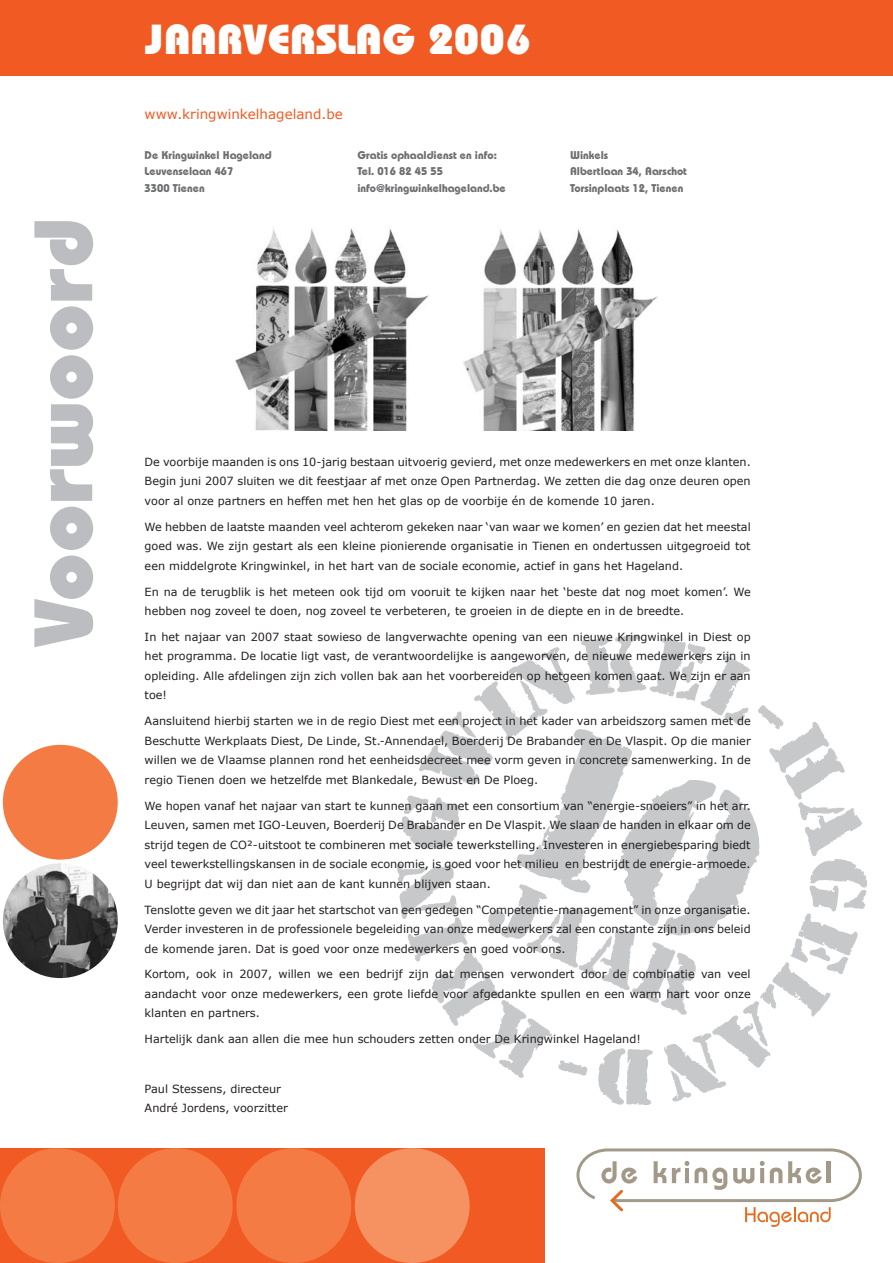
<style>
.page{position:relative;width:893px;height:1263px;background:#fff}
.page>*{position:absolute;margin:0;border:0;box-sizing:border-box;transform-origin:0 0}
.t1{font:800 82.5px "Bauhaus";color:#bbbdc0}
.t2{font:800 42px "Bauhaus";color:#fff}
.t3{font:13.5px "Verdana";color:#f15a22}
.t4{font:11.25px/19.5px "Verdana";color:#231f20;text-align:justify}
.t5{font:700 11.25px/16.5px "Bauhaus";color:#6c6e70}
</style>
<div class="page">
<div style="left:3px;top:745px;width:115px;height:115px;background:#f47c44;border-radius:50%"></div>
<div style="left:0;top:1148px;width:545px;height:115px;background:#f15a22"></div>
<div style="left:0;top:1148px;width:115px;height:115px;background:#f47c44;border-radius:50%"></div>
<div style="left:355px;top:1148px;width:114px;height:115px;background:#f69262;border-radius:50%"></div>
<div style="left:236px;top:1148px;width:115px;height:115px;background:#f47c44;border-radius:50%"></div>
<div style="left:118px;top:1148px;width:115px;height:115px;background:#f47c44;border-radius:50%"></div>
<svg style="left:576px;top:1148px;width:285px;height:79px"></svg>
<div style="left:0;top:0;width:892px;height:76px;background:#f15a22"></div>
<img style="left:397px;top:636px;width:469px;height:468px">
<img style="left:3px;top:863px;width:115px;height:115px;border-radius:50%">
<img style="left:235px;top:228px;width:194px;height:203px">
<img style="left:463px;top:229px;width:194px;height:202px">
<h1 class="t1" style="left:34px;top:648px;width:431px;rotate:-90deg">Voorwoord</h1>
<h2 class="t2" style="left:145px;top:25px;width:388px">JAARVERSLAG 2006</h2>
<p class="t3" style="left:145px;top:105px;width:200px">www.kringwinkelhageland.be</p>
<p class="t5" style="left:145px;top:148px;width:128px">De Kringwinkel Hageland<br>Leuvenselaan 467<br>3300 Tienen</p>
<p class="t5" style="left:357px;top:148px;width:150px">Gratis ophaaldienst en info:<br>Tel. 016 82 45 55 info@kringwinkelhageland.be</p>
<p class="t5" style="left:570px;top:148px;width:118px">Winkels<br>Albertlaan 34, Aarschot<br>Torsinplaats 12, Tienen</p>
<p class="t4" style="left:145px;top:452px;width:607px">De voorbije maanden is ons 10-jarig bestaan uitvoerig gevierd, met onze medewerkers en met onze klanten.<br>Begin juni 2007 sluiten we dit feestjaar af met onze Open Partnerdag. We zetten die dag onze deuren open voor al onze partners en heffen met hen het glas op de voorbije én de komende 10 jaren.</p>
<p class="t4" style="left:145px;top:517px;width:607px">We hebben de laatste maanden veel achterom gekeken naar ‘van waar we komen’ en gezien dat het meestal goed was. We zijn gestart als een kleine pionierende organisatie in Tienen en ondertussen uitgegroeid tot een middelgrote Kringwinkel, in het hart van de sociale economie, actief in gans het Hageland.</p>
<p class="t4" style="left:145px;top:581px;width:607px">En na de terugblik is het meteen ook tijd om vooruit te kijken naar het ‘beste dat nog moet komen’. We hebben nog zoveel te doen, nog zoveel te verbeteren, te groeien in de diepte en in de breedte.</p>
<p class="t4" style="left:145px;top:627px;width:607px">In het najaar van 2007 staat sowieso de langverwachte opening van een nieuwe Kringwinkel in Diest op het programma. De locatie ligt vast, de verantwoordelijke is aangeworven, de nieuwe medewerkers zijn in opleiding. Alle afdelingen zijn zich vollen bak aan het voorbereiden op hetgeen komen gaat. We zijn er aan toe!</p>
<p class="t4" style="left:145px;top:711px;width:607px">Aansluitend hierbij starten we in de regio Diest met een project in het kader van arbeidszorg samen met de Beschutte Werkplaats Diest, De Linde, St.-Annendael, Boerderij De Brabander en De Vlaspit. Op die manier willen we de Vlaamse plannen rond het eenheidsdecreet mee vorm geven in concrete samenwerking. In de regio Tienen doen we hetzelfde met Blankedale, Bewust en De Ploeg.</p>
<p class="t4" style="left:145px;top:796px;width:607px">We hopen vanaf het najaar van start te kunnen gaan met een consortium van “energie-snoeiers” in het arr.<br>Leuven, samen met IGO-Leuven, Boerderij De Brabander en De Vlaspit. We slaan de handen in elkaar om de strijd tegen de CO²-uitstoot te combineren met sociale tewerkstelling. Investeren in energiebesparing biedt veel tewerkstellingskansen in de sociale economie, is goed voor het milieu en bestrijdt de energie-armoede.<br>U begrijpt dat wij dan niet aan de kant kunnen blijven staan.</p>
<p class="t4" style="left:145px;top:899px;width:607px">Tenslotte geven we dit jaar het startschot van een gedegen “Competentie-management” in onze organisatie.<br>Verder investeren in de professionele begeleiding van onze medewerkers zal een constante zijn in ons beleid de komende jaren. Dat is goed voor onze medewerkers en goed voor ons.</p>
<p class="t4" style="left:145px;top:964px;width:607px">Kortom, ook in 2007, willen we een bedrijf zijn dat mensen verwondert door de combinatie van veel aandacht voor onze medewerkers, een grote liefde voor afgedankte spullen en een warm hart voor onze klanten en partners.</p>
<p class="t4" style="left:145px;top:1029px;width:497px">Hartelijk dank aan allen die mee hun schouders zetten onder De Kringwinkel Hageland!</p>
<p class="t4" style="left:145px;top:1078px;width:145px">Paul Stessens, directeur<br>André Jordens, voorzitter</p>
</div>
